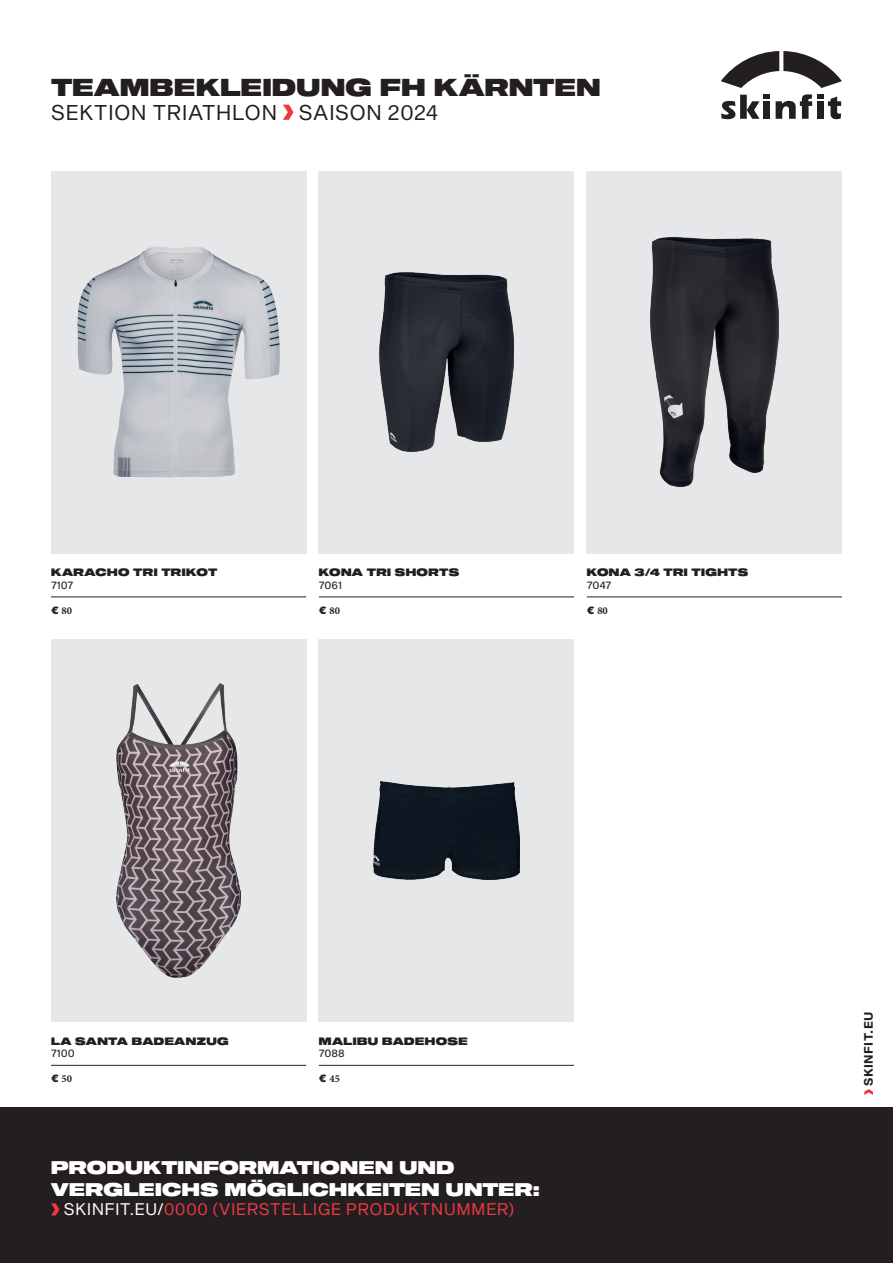
<style>
.page{position:relative;width:893px;height:1263px;background:#fff}
.page>*{position:absolute;margin:0;border:0;box-sizing:border-box;transform-origin:0 0}
.t1{font:24px "Sequel 100 Wide 95";letter-spacing:.025em;color:#231f20}
.t2{font:21px "Sequel Sans";letter-spacing:.005em;color:#231f20}
.t3{font:18px/21.6px "Sequel 100 Wide 95";letter-spacing:.02em;color:#fff}
.t4{font:16.5px "Sequel Sans";letter-spacing:.015em;color:#ee3844}
.t5{font:700 12px "Sequel Sans";letter-spacing:.03em;color:#231f20}
.t6{font:10.5px "Sequel 100 Wide 95";letter-spacing:.04em;color:#231f20}
.t7{font:10.5px "Sequel Sans";color:#231f20}
.t8{font:700 10.5px "Minion Pro";color:#231f20}
.s1{font-family:"Sequel Sans";font-weight:900}
.s2{color:#fff}
</style>
<div class="page">
<svg style="left:721px;top:95px;width:49px;height:24px"></svg>
<svg style="left:776px;top:94px;width:65px;height:25px"></svg>
<svg style="left:721px;top:51px;width:121px;height:37px"></svg>
<div style="left:0;top:1108px;width:893px;height:155px;background:#231f20"></div>
<svg style="left:51px;top:1203px;width:8px;height:12px"></svg>
<div style="left:587px;top:171px;width:255px;height:383px;background:#e6e7e9"></div>
<img style="left:650px;top:237px;width:129px;height:250px">
<div style="left:319px;top:171px;width:255px;height:383px;background:#e6e7e9"></div>
<img style="left:379px;top:273px;width:135px;height:179px">
<hr style="left:319px;top:597px;width:255px;height:1px;background:#231f20">
<hr style="left:587px;top:597px;width:255px;height:1px;background:#231f20">
<div style="left:51px;top:171px;width:255px;height:383px;background:#e6e7e9"></div>
<img style="left:78px;top:247px;width:202px;height:231px">
<hr style="left:51px;top:597px;width:255px;height:1px;background:#231f20">
<svg style="left:283px;top:105px;width:10px;height:15px"></svg>
<div style="left:51px;top:639px;width:255px;height:383px;background:#e6e7e9"></div>
<img style="left:117px;top:684px;width:123px;height:294px">
<hr style="left:51px;top:1065px;width:255px;height:1px;background:#231f20">
<div style="left:319px;top:639px;width:255px;height:383px;background:#e6e7e9"></div>
<img style="left:373px;top:782px;width:147px;height:97px">
<hr style="left:319px;top:1065px;width:255px;height:1px;background:#231f20">
<svg style="left:864px;top:1089px;width:9px;height:6px"></svg>
<h1 class="t1" style="left:51px;top:70px;width:551px">TEAMBEKLEIDUNG FH KÄRNTEN</h1>
<h2 class="t2" style="left:51px;top:97px;width:389px">SEKTION TRIATHLON SAISON 2024</h2>
<p class="t6" style="left:51px;top:565px;width:168px">KARACHO TRI TRIKOT</p>
<p class="t7" style="left:51px;top:578px;width:24px">7107</p>
<p class="t8" style="left:51px;top:603px;width:23px"><span class="s1">€</span> 80</p>
<p class="t6" style="left:319px;top:565px;width:142px">KONA TRI SHORTS</p>
<p class="t7" style="left:319px;top:578px;width:25px">7061</p>
<p class="t6" style="left:587px;top:565px;width:163px">KONA 3/4 TRI TIGHTS</p>
<p class="t7" style="left:587px;top:578px;width:26px">7047</p>
<p class="t8" style="left:319px;top:603px;width:23px"><span class="s1">€</span> 80</p>
<p class="t8" style="left:587px;top:603px;width:23px"><span class="s1">€</span> 80</p>
<p class="t6" style="left:51px;top:1033px;width:179px">LA SANTA BADEANZUG</p>
<p class="t7" style="left:51px;top:1046px;width:25px">7100</p>
<p class="t8" style="left:51px;top:1071px;width:23px"><span class="s1">€</span> 50</p>
<p class="t6" style="left:319px;top:1033px;width:150px">MALIBU BADEHOSE</p>
<p class="t7" style="left:319px;top:1046px;width:27px">7088</p>
<p class="t8" style="left:319px;top:1071px;width:23px"><span class="s1">€</span> 45</p>
<h3 class="t3" style="left:51px;top:1157px;width:490px">PRODUKTINFORMATIONEN UND<br>VERGLEICHS MÖGLICHKEITEN UNTER:</h3>
<h3 class="t4" style="left:64px;top:1198px;width:452px"><span class="s2">SKINFIT.EU/</span>0000 (VIERSTELLIGE PRODUKTNUMMER)</h3>
<p class="t5" style="left:860px;top:1086px;width:76px;rotate:-90deg">SKINFIT.EU</p>
</div>
